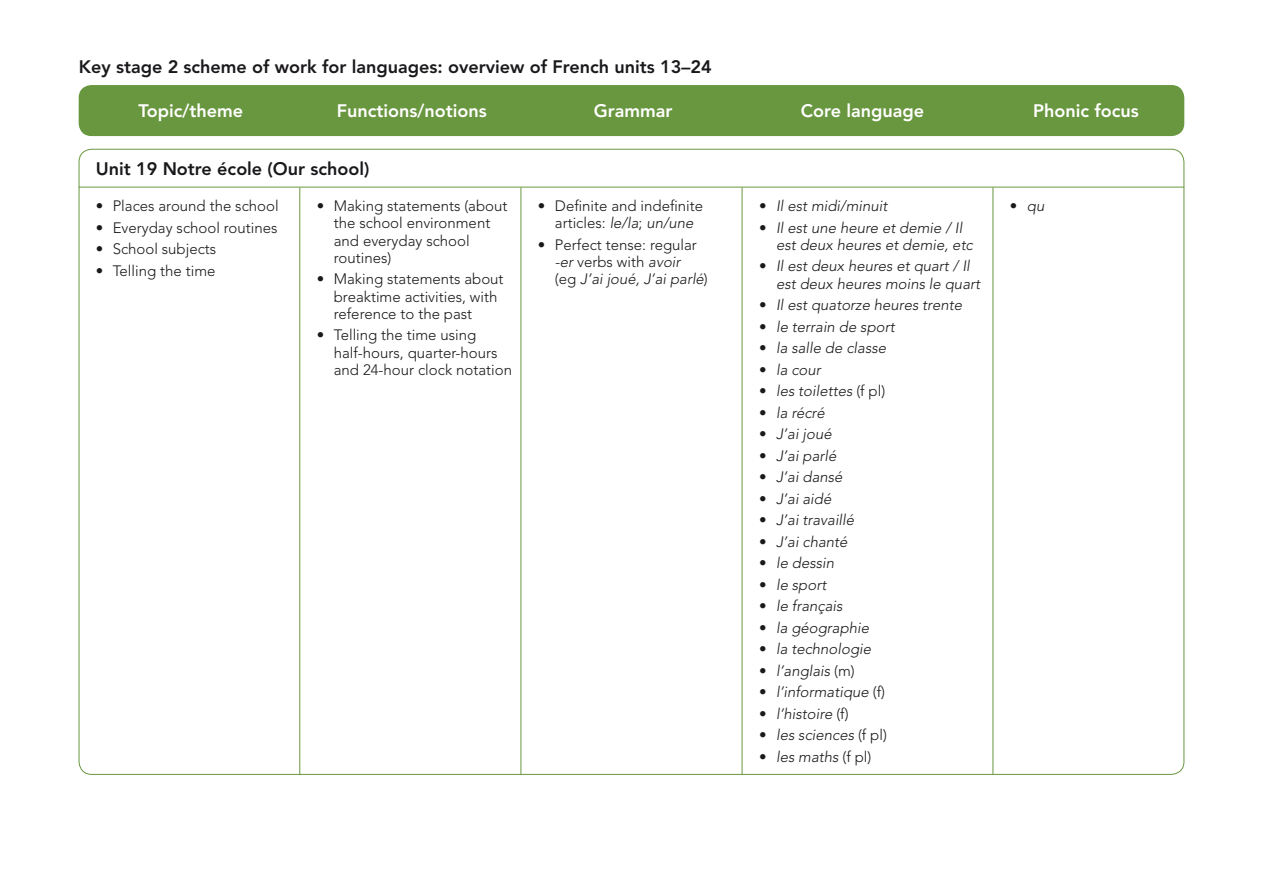
<style>
.page{position:relative;width:1263px;height:893px;background:#fff}
.page>*{position:absolute;margin:0;border:0;box-sizing:border-box;transform-origin:0 0}
.t1{font:800 18px "Avenir LT Std";color:#1a181b}
.t2{font:800 18px "Avenir LT Std";color:#fff}
.t3{font:italic 300 15px/17.2px "Avenir LT Std";color:#1a181b}
.t4{font:300 15px/17.2px "Avenir LT Std";color:#1a181b}
.s1{font-style:italic}
.s2{font-style:normal}
</style>
<div class="page">
<div style="left:79px;top:85px;width:1105px;height:51px;background:#69973f;border-radius:13px"></div>
<hr style="left:79px;top:187px;width:221px;height:1px;background:#69973f">
<hr style="left:300px;top:187px;width:221px;height:1px;background:#69973f">
<hr style="left:299px;top:187px;width:1px;height:587px;background:#69973f">
<hr style="left:521px;top:187px;width:221px;height:1px;background:#69973f">
<hr style="left:520px;top:187px;width:1px;height:587px;background:#69973f">
<hr style="left:742px;top:187px;width:251px;height:1px;background:#69973f">
<hr style="left:742px;top:187px;width:1px;height:587px;background:#69973f">
<hr style="left:993px;top:187px;width:191px;height:1px;background:#69973f">
<hr style="left:992px;top:187px;width:1px;height:587px;background:#69973f">
<svg style="left:94px;top:186px;width:420px;height:197px"></svg>
<div style="left:537px;top:202px;width:9px;height:8px;border:3px solid #fff;border-radius:50%"></div>
<div style="left:537px;top:240px;width:9px;height:9px;border:3px solid #fff;border-radius:50%"></div>
<div style="left:759px;top:202px;width:8px;height:8px;border:3px solid #fff;border-radius:50%"></div>
<div style="left:759px;top:223px;width:8px;height:9px;border:3px solid #fff;border-radius:50%"></div>
<div style="left:759px;top:262px;width:8px;height:8px;border:3px solid #fff;border-radius:50%"></div>
<div style="left:759px;top:301px;width:8px;height:8px;border:3px solid #fff;border-radius:50%"></div>
<div style="left:759px;top:322px;width:8px;height:9px;border:3px solid #fff;border-radius:50%"></div>
<div style="left:759px;top:344px;width:8px;height:8px;border:3px solid #fff;border-radius:50%"></div>
<div style="left:759px;top:365px;width:8px;height:9px;border:3px solid #fff;border-radius:50%"></div>
<div style="left:759px;top:387px;width:8px;height:8px;border:3px solid #fff;border-radius:50%"></div>
<div style="left:759px;top:408px;width:8px;height:9px;border:3px solid #fff;border-radius:50%"></div>
<div style="left:759px;top:430px;width:8px;height:8px;border:3px solid #fff;border-radius:50%"></div>
<div style="left:759px;top:451px;width:8px;height:9px;border:3px solid #fff;border-radius:50%"></div>
<div style="left:759px;top:473px;width:8px;height:8px;border:3px solid #fff;border-radius:50%"></div>
<div style="left:759px;top:494px;width:8px;height:9px;border:3px solid #fff;border-radius:50%"></div>
<div style="left:759px;top:516px;width:8px;height:8px;border:3px solid #fff;border-radius:50%"></div>
<div style="left:759px;top:537px;width:8px;height:9px;border:3px solid #fff;border-radius:50%"></div>
<div style="left:759px;top:559px;width:8px;height:8px;border:3px solid #fff;border-radius:50%"></div>
<div style="left:759px;top:580px;width:8px;height:9px;border:3px solid #fff;border-radius:50%"></div>
<div style="left:759px;top:602px;width:8px;height:8px;border:3px solid #fff;border-radius:50%"></div>
<div style="left:759px;top:623px;width:8px;height:9px;border:3px solid #fff;border-radius:50%"></div>
<div style="left:759px;top:645px;width:8px;height:8px;border:3px solid #fff;border-radius:50%"></div>
<div style="left:759px;top:666px;width:8px;height:9px;border:3px solid #fff;border-radius:50%"></div>
<div style="left:759px;top:688px;width:8px;height:8px;border:3px solid #fff;border-radius:50%"></div>
<div style="left:759px;top:709px;width:8px;height:9px;border:3px solid #fff;border-radius:50%"></div>
<div style="left:759px;top:731px;width:8px;height:8px;border:3px solid #fff;border-radius:50%"></div>
<div style="left:759px;top:752px;width:8px;height:9px;border:3px solid #fff;border-radius:50%"></div>
<div style="left:1009px;top:202px;width:9px;height:8px;border:3px solid #fff;border-radius:50%"></div>
<p class="t1" style="left:79px;top:56px;width:635px">Key stage 2 scheme of work for languages: overview of French units 13–24</p>
<p class="t2" style="left:138px;top:100px;width:106px">Topic/theme</p>
<p class="t2" style="left:337px;top:100px;width:151px">Functions/notions</p>
<p class="t2" style="left:594px;top:100px;width:80px">Grammar</p>
<p class="t2" style="left:801px;top:100px;width:125px">Core language</p>
<p class="t2" style="left:1033px;top:100px;width:107px">Phonic focus</p>
<p class="t1" style="left:96px;top:158px;width:275px">Unit 19 Notre école (Our school)</p>
<p class="t4" style="left:96px;top:197px;width:184px">• Places around the school</p>
<p class="t4" style="left:96px;top:219px;width:183px">• Everyday school routines</p>
<p class="t4" style="left:96px;top:240px;width:122px">• School subjects</p>
<p class="t4" style="left:96px;top:262px;width:121px">• Telling the time</p>
<p class="t4" style="left:334px;top:197px;width:175px;text-indent:-17px">• Making statements (about the school environment and everyday school routines)</p>
<p class="t4" style="left:334px;top:271px;width:171px;text-indent:-17px">• Making statements about breaktime activities, with reference to the past</p>
<p class="t4" style="left:334px;top:327px;width:180px;text-indent:-17px">• Telling the time using half-hours, quarter-hours and 24-hour clock notation</p>
<p class="t4" style="left:538px;top:197px;width:167px;text-align:center">• Definite and indefinite articles: <span class="s1">le/la</span>; <span class="s1">un/une</span></p>
<p class="t4" style="left:555px;top:236px;width:154px;text-indent:-17px">• Perfect tense: regular <span class="s1">-er</span> verbs with <span class="s1">avoir<br></span>(eg <span class="s1">J’ai joué, J’ai parlé</span>)</p>
<p class="t3" style="left:759px;top:198px;width:130px"><span class="s2">•</span> Il est midi/minuit</p>
<p class="t3" style="left:776px;top:219px;width:198px;text-indent:-17px"><span class="s2">•</span> Il est une heure et demie / Il est deux heures et demie, etc</p>
<p class="t3" style="left:776px;top:258px;width:205px;text-indent:-17px"><span class="s2">•</span> Il est deux heures et quart / Il est deux heures moins le quart</p>
<p class="t3" style="left:759px;top:297px;width:204px"><span class="s2">•</span> Il est quatorze heures trente</p>
<p class="t3" style="left:759px;top:318px;width:137px"><span class="s2">•</span> le terrain de sport</p>
<p class="t3" style="left:759px;top:340px;width:129px"><span class="s2">•</span> la salle de classe</p>
<p class="t3" style="left:759px;top:361px;width:63px"><span class="s2">•</span> la cour</p>
<p class="t3" style="left:759px;top:383px;width:128px"><span class="s2">•</span> les toilettes <span class="s2">(f pl)</span></p>
<p class="t3" style="left:759px;top:404px;width:67px"><span class="s2">•</span> la récré</p>
<p class="t3" style="left:759px;top:426px;width:74px"><span class="s2">•</span> J’ai joué</p>
<p class="t3" style="left:759px;top:447px;width:79px"><span class="s2">•</span> J’ai parlé</p>
<p class="t3" style="left:759px;top:469px;width:85px"><span class="s2">•</span> J’ai dansé</p>
<p class="t3" style="left:759px;top:490px;width:74px"><span class="s2">•</span> J’ai aidé</p>
<p class="t3" style="left:759px;top:512px;width:97px"><span class="s2">•</span> J’ai travaillé</p>
<p class="t3" style="left:759px;top:533px;width:90px"><span class="s2">•</span> J’ai chanté</p>
<p class="t3" style="left:759px;top:555px;width:77px"><span class="s2">•</span> le dessin</p>
<p class="t3" style="left:759px;top:576px;width:69px"><span class="s2">•</span> le sport</p>
<p class="t3" style="left:759px;top:598px;width:85px"><span class="s2">•</span> le français</p>
<p class="t3" style="left:759px;top:619px;width:112px"><span class="s2">•</span> la géographie</p>
<p class="t3" style="left:759px;top:641px;width:114px"><span class="s2">•</span> la technologie</p>
<p class="t3" style="left:759px;top:662px;width:97px"><span class="s2">•</span> l’anglais <span class="s2">(m)</span></p>
<p class="t3" style="left:759px;top:684px;width:127px"><span class="s2">•</span> l’informatique <span class="s2">(f)</span></p>
<p class="t3" style="left:759px;top:705px;width:91px"><span class="s2">•</span> l’histoire <span class="s2">(f)</span></p>
<p class="t3" style="left:759px;top:727px;width:129px"><span class="s2">•</span> les sciences <span class="s2">(f pl)</span></p>
<p class="t3" style="left:759px;top:748px;width:114px"><span class="s2">•</span> les maths <span class="s2">(f pl)</span></p>
<p class="t3" style="left:1010px;top:198px;width:36px"><span class="s2">•</span> qu</p>
</div>
